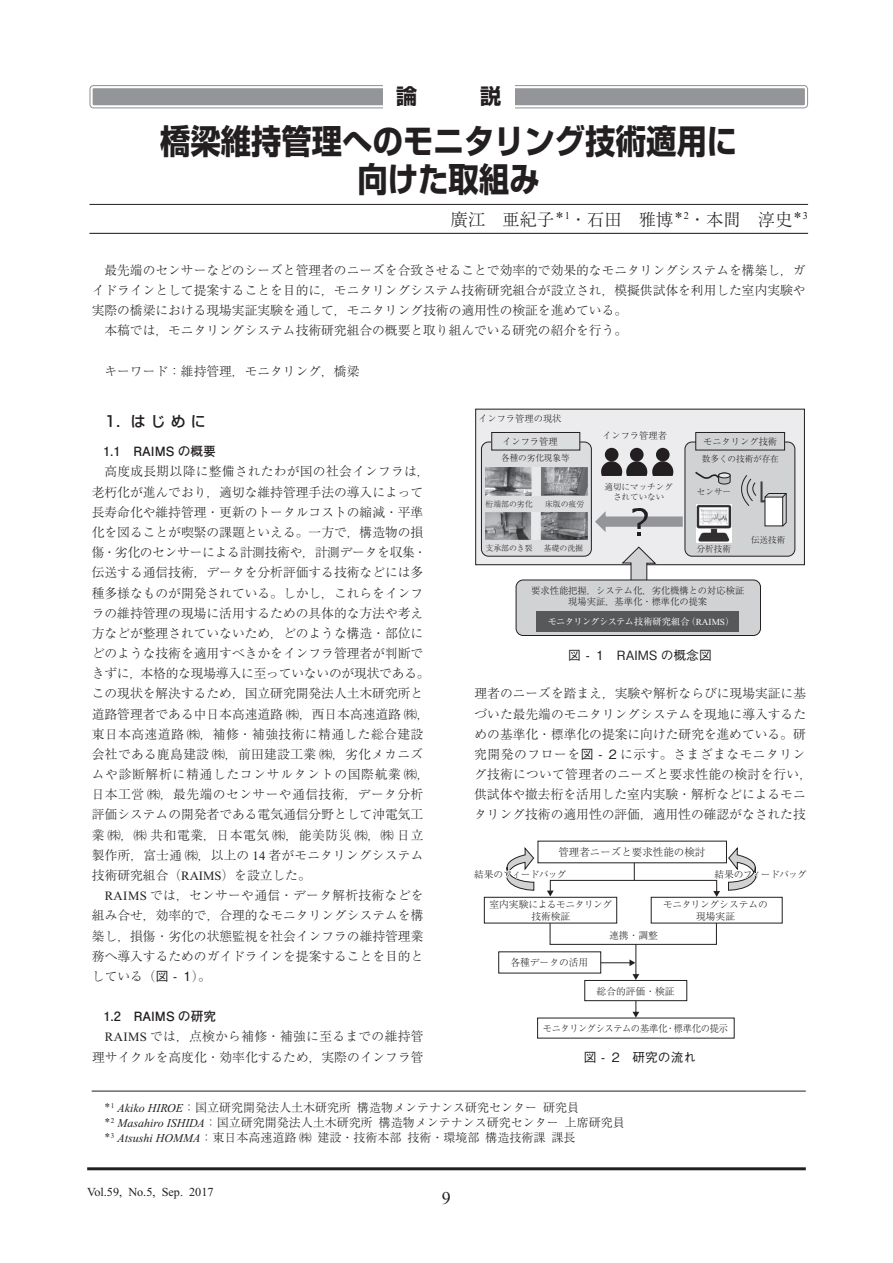
<style>
.page{position:relative;width:893px;height:1263px;background:#fff}
.page>*{position:absolute;margin:0;border:0;box-sizing:border-box;transform-origin:0 0}
.t1{font:700 33.75px/37.5px "Shin Go Pro";color:#231f20;text-align:center;scale:.9 1}
.t2{font:700 21px "Shin Go Pro";color:#231f20}
.t3{font:18px "Times New Roman";color:#231f20}
.t4{font:300 17.25px "Ryumin Pr 6";color:#231f20}
.t5{font:500 15px "Shin Go Pro";color:#231f20}
.t6{font:300 12.75px/20.1px "Ryumin Pr 6";color:#231f20}
.t7{font:700 12.75px "Futo Go B101 Pro";color:#231f20}
.t8{font:500 12.75px "Gothic BBB Pro";color:#231f20}
.t9{font:12.15px "Times New Roman";color:#231f20}
.t10{font:300 12px/15px "Ryumin Pr 6";color:#231f20}
.t11{font:300 10.5px "Ryumin Pro";color:#231f20}
.t12{font:300 9.75px/11.7px "Ryumin Pro";color:#231f20;text-align:center}
.t13{font:300 9.75px "Ryumin Pro";letter-spacing:-.05em;color:#231f20;scale:.95 1}
.t14{font:300 9.75px "Ryumin Pro";letter-spacing:-.075em;color:#231f20}
.t15{font:300 9.75px/11.7px "Ryumin Pro";letter-spacing:-.05em;color:#231f20;text-align:center}
.t16{font:300 9.75px "Ryumin Pro";letter-spacing:-.025em;color:#231f20}
.t17{font:300 9.3px/11.1px "Ryumin Pro";color:#231f20;text-align:center}
.t18{font:9.3px "Ryumin Pr 6 N";letter-spacing:-.075em;color:#fff}
.t19{font:300 8.55px/10.2px "Ryumin Pro";color:#231f20;text-align:center}
.t20{font:300 7.8px "Ryumin Pro";color:#231f20}
.s1{font-family:"Times New Roman";font-weight:400}
.s2{font-family:"Gothic BBB Pro";font-weight:500}
.s3{font-family:"Times New Roman"}
.s4{font-family:"Times New Roman";font-weight:400;font-style:italic}
</style>
<div class="page">
<hr style="left:87px;top:1167px;width:719px;height:3px;background:#231f20">
<svg style="left:89px;top:85px;width:719px;height:23px"></svg>
<div style="left:92px;top:87px;width:714px;height:19px;background:#939598;border-radius:2px"></div>
<div style="left:91px;top:86px;width:716px;height:21px;border:2px solid #fff;border-radius:2px"></div>
<div style="left:383px;top:84px;width:132px;height:25px;background:#fff"></div>
<hr style="left:89px;top:204px;width:719px;height:1px;background:#231f20">
<hr style="left:89px;top:233px;width:719px;height:1px;background:#231f20">
<hr style="left:92px;top:1091px;width:714px;height:1px;background:#231f20">
<div style="left:476px;top:409px;width:328px;height:156px;background:#ececee"></div>
<div style="left:475px;top:409px;width:330px;height:156px;border:1px solid #231f20"></div>
<svg style="left:621px;top:546px;width:36px;height:34px"></svg>
<div style="left:481px;top:442px;width:110px;height:114px;background:#dcdddf;border-radius:7px"></div>
<div style="left:481px;top:442px;width:111px;height:114px;border:1px solid #231f20;border-radius:7px"></div>
<div style="left:685px;top:442px;width:110px;height:114px;background:#d1d2d4;border-radius:7px"></div>
<div style="left:685px;top:442px;width:110px;height:114px;border:1px solid #231f20;border-radius:7px"></div>
<div style="left:516px;top:580px;width:244px;height:55px;background:#d1d2d4;border-radius:7px"></div>
<div style="left:516px;top:580px;width:245px;height:56px;border:1px solid #231f20;border-radius:7px"></div>
<div style="left:536px;top:611px;width:202px;height:20px;background:#57585a"></div>
<div style="left:605px;top:448px;width:13px;height:13px;background:#231f20;border-radius:50%"></div>
<div style="left:630px;top:448px;width:14px;height:13px;background:#231f20;border-radius:50%"></div>
<div style="left:656px;top:448px;width:14px;height:13px;background:#231f20;border-radius:50%"></div>
<svg style="left:601px;top:461px;width:72px;height:15px"></svg>
<svg style="left:595px;top:508px;width:88px;height:28px"></svg>
<svg style="left:695px;top:471px;width:92px;height:56px"></svg>
<div style="left:492px;top:432px;width:88px;height:18px;background:#dcdddf"></div>
<div style="left:491px;top:432px;width:89px;height:18px;border:1px solid #231f20"></div>
<div style="left:696px;top:432px;width:89px;height:18px;background:#d1d2d4"></div>
<div style="left:695px;top:432px;width:90px;height:18px;border:1px solid #231f20"></div>
<img style="left:486px;top:467px;width:102px;height:28px">
<img style="left:485px;top:512px;width:103px;height:28px">
<img style="left:696px;top:504px;width:36px;height:38px">
<div style="left:484px;top:897px;width:133px;height:26px;border:1px solid #231f20"></div>
<div style="left:584px;top:980px;width:103px;height:21px;border:1px solid #231f20"></div>
<div style="left:651px;top:897px;width:132px;height:26px;border:1px solid #231f20"></div>
<div style="left:550px;top:923px;width:167px;height:22px;border:1px solid #231f20"></div>
<svg style="left:601px;top:959px;width:34px;height:7px"></svg>
<hr style="left:635px;top:944px;width:1px;height:31px;background:#231f20">
<svg style="left:632px;top:974px;width:7px;height:6px"></svg>
<svg style="left:632px;top:1001px;width:7px;height:17px"></svg>
<svg style="left:484px;top:846px;width:299px;height:51px"></svg>
<h2 class="t2" style="left:396px;top:79px;width:106px">論 　 　 説</h2>
<h1 class="t1" style="left:160px;top:119px;width:643px">橋梁維持管理へのモニタリング技術適用に向けた取組み</h1>
<h3 class="t4" style="left:451px;top:206px;width:359px">廣江 亜紀子<sup>＊</sup><sup>1</sup>・石田 雅博<sup>＊</sup><sup>2</sup>・本間 淳史<sup>＊</sup><sup>3</sup></h3>
<p class="t6" style="left:104px;top:259px;width:703px">最先端のセンサーなどのシーズと管理者のニーズを合致させることで効率的で効果的なモニタリングシステムを構築し，ガ</p>
<p class="t6" style="left:92px;top:279px;width:715px">イドラインとして提案することを目的に，モニタリングシステム技術研究組合が設立され，模擬供試体を利用した室内実験や</p>
<p class="t6" style="left:92px;top:299px;width:537px">実際の橋梁における現場実証実験を通して，モニタリング技術の適用性の検証を進めている。</p>
<p class="t6" style="left:104px;top:320px;width:524px">本稿では，モニタリングシステム技術研究組合の概要と取り組んでいる研究の紹介を行う。</p>
<p class="t6" style="left:104px;top:360px;width:256px">キーワード：維持管理，モニタリング，橋梁</p>
<p class="t17" style="left:478px;top:412px;width:85px">インフラ管理の現状</p>
<p class="t17" style="left:502px;top:435px;width:57px">インフラ管理</p>
<p class="t17" style="left:703px;top:435px;width:76px">モニタリング技術</p>
<p class="t5" style="left:104px;top:409px;width:103px">1．はじめに</p>
<p class="t7" style="left:103px;top:441px;width:114px">1.1　RAIMS の概要</p>
<p class="t6" style="left:92px;top:461px;width:339px;text-indent:13px">高度成長期以降に整備されたわが国の社会インフラは，老朽化が進んでおり，適切な維持管理手法の導入によって長寿命化や維持管理・更新のトータルコストの縮減・平準化を図ることが喫緊の課題といえる。一方で，構造物の損傷・劣化のセンサーによる計測技術や，計測データを収集・伝送する通信技術，データを分析評価する技術などには多種多様なものが開発されている。しかし，これらをインフラの維持管理の現場に活用するための具体的な方法や考え方などが整理されていないため，どのような構造・部位にどのような技術を適用すべきかをインフラ管理者が判断できずに，本格的な現場導入に至っていないのが現状である。この現状を解決するため，国立研究開発法人土木研究所と道路管理者である中日本高速道路㈱，西日本高速道路㈱，東日本高速道路㈱，補修・補強技術に精通した総合建設会社である鹿島建設㈱，前田建設工業㈱，劣化メカニズムや診断解析に精通したコンサルタントの国際航業㈱，日本工営㈱，最先端のセンサーや通信技術，データ分析評価システムの開発者である電気通信分野として沖電気工業㈱，㈱共和電業，日本電気㈱，能美防災㈱，㈱日立製作所，富士通㈱，以上の <span class="s1">14</span> 者がモニタリングシステム技術研究組合（<span class="s1">RAIMS</span>）を設立した。</p>
<p class="t6" style="left:92px;top:884px;width:333px;text-align:justify;text-indent:13px"><span class="s1">RAIMS</span> では，センサーや通信・データ解析技術などを組み合せ，効率的で，合理的なモニタリングシステムを構築し，損傷・劣化の状態監視を社会インフラの維持管理業務へ導入するためのガイドラインを提案することを目的としている（<span class="s2">図 - 1</span>）。</p>
<p class="t7" style="left:103px;top:1006px;width:114px">1.2　RAIMS の研究</p>
<p class="t6" style="left:92px;top:1026px;width:333px;text-align:right"><span class="s1">RAIMS</span> では，点検から補修・補強に至るまでの維持管理サイクルを高度化・効率化するため，実際のインフラ管</p>
<p class="t17" style="left:602px;top:429px;width:66px">インフラ管理者</p>
<p class="t19" style="left:501px;top:452px;width:70px">各種の劣化現象等</p>
<p class="t20" style="left:485px;top:498px;width:49px">桁端部の劣化</p>
<p class="t20" style="left:545px;top:498px;width:41px">床版の疲労</p>
<p class="t19" style="left:702px;top:453px;width:78px">数多くの技術が存在</p>
<p class="t19" style="left:697px;top:486px;width:36px">センサー</p>
<p class="t19" style="left:604px;top:481px;width:70px">適切にマッチングされていない</p>
<p class="t19" style="left:751px;top:534px;width:36px">伝送技術</p>
<p class="t20" style="left:485px;top:542px;width:49px">支承部のき裂</p>
<p class="t20" style="left:544px;top:542px;width:41px">基礎の洗掘</p>
<p class="t19" style="left:697px;top:543px;width:36px">分析技術</p>
<p class="t17" style="left:531px;top:584px;width:215px">要求性能把握，システム化，劣化機構との対応検証現場実証，基準化・標準化の提案</p>
<p class="t18" style="left:548px;top:614px;width:188px">モニタリングシステム技術研究組合（<span class="s3">RAIMS</span>）</p>
<p class="t8" style="left:568px;top:645px;width:145px">図 - 1　RAIMS の概念図</p>
<p class="t6" style="left:474px;top:683px;width:339px">理者のニーズを踏まえ，実験や解析ならびに現場実証に基づいた最先端のモニタリングシステムを現地に導入するための基準化・標準化の提案に向けた研究を進めている。研究開発のフローを<span class="s2">図 - 2</span> に示す。さまざまなモニタリング技術について管理者のニーズと要求性能の検討を行い，供試体や撤去桁を活用した室内実験・解析などによるモニタリング技術の適用性の評価，適用性の確認がなされた技</p>
<p class="t11" style="left:558px;top:843px;width:148px">管理者ニーズと要求性能の検討</p>
<p class="t14" style="left:474px;top:866px;width:94px">結果のフィードバッグ</p>
<p class="t14" style="left:714px;top:866px;width:94px">結果のフィードバッグ</p>
<p class="t15" style="left:489px;top:898px;width:124px">室内実験によるモニタリング技術検証</p>
<p class="t12" style="left:663px;top:898px;width:106px">モニタリングシステムの現場実証</p>
<p class="t16" style="left:609px;top:928px;width:50px">連携・調整</p>
<p class="t12" style="left:510px;top:955px;width:79px">各種データの活用</p>
<p class="t16" style="left:597px;top:983px;width:79px">総合的評価・検証</p>
<p class="t13" style="left:543px;top:1020px;width:196px">モニタリングシステムの基準化・標準化の提示</p>
<p class="t8" style="left:584px;top:1046px;width:114px">図 - 2　研究の流れ</p>
<p class="t10" style="left:104px;top:1099px;width:523px"><sup>＊</sup><sup>1</sup> <span class="s4">Akiko HIROE</span>：国立研究開発法人土木研究所構造物メンテナンス研究センター研究員<br><sup>＊</sup><sup>2</sup> <span class="s4">Masahiro ISHIDA</span>：国立研究開発法人土木研究所構造物メンテナンス研究センター上席研究員<sup>＊</sup><sup>3</sup> <span class="s4">Atsushi HOMMA</span>：東日本高速道路㈱建設・技術本部技術・環境部構造技術課課長</p>
<p class="t9" style="left:87px;top:1185px;width:128px">Vol.59, No.5, Sep. 2017</p>
<h3 class="t3" style="left:442px;top:1188px;width:10px">9</h3>
</div>
